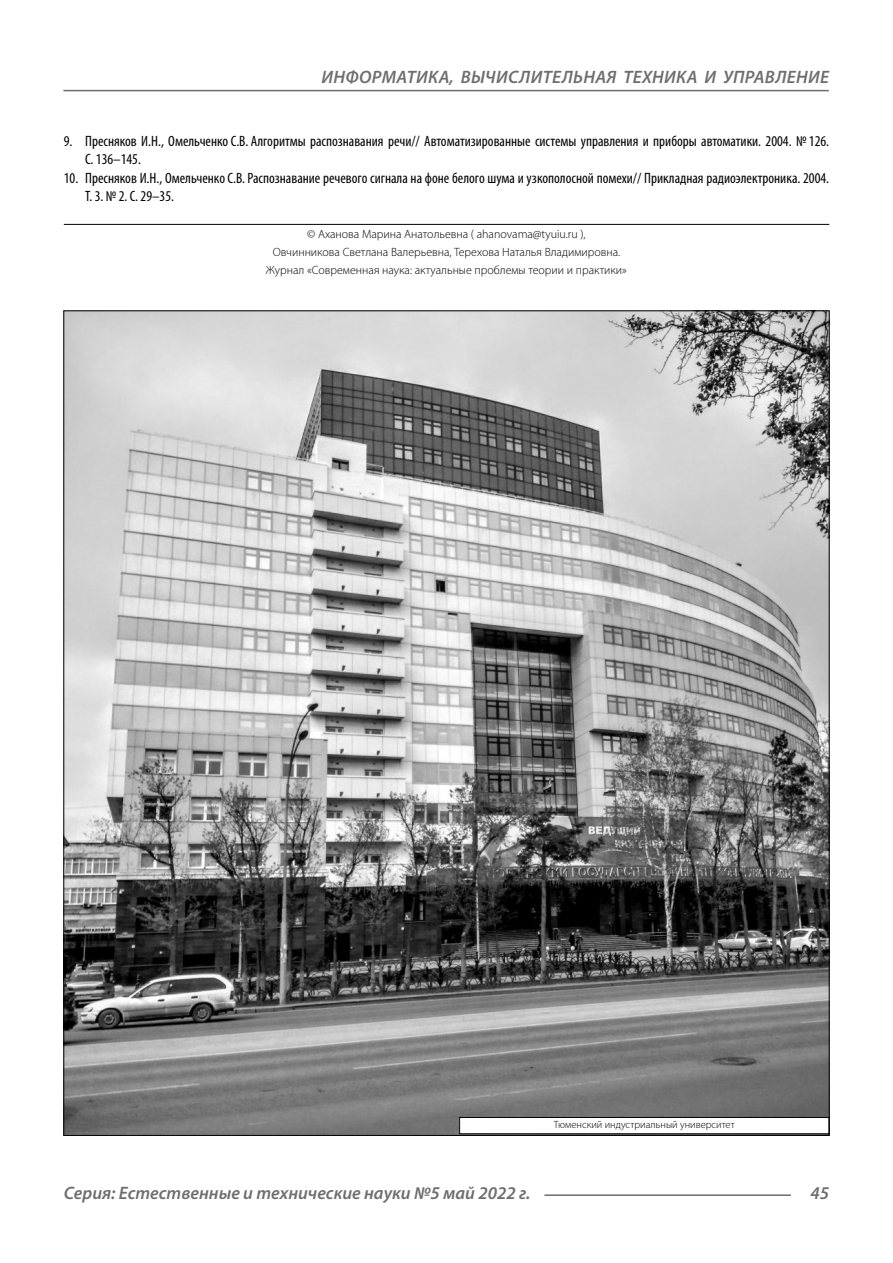
<style>
.page{position:relative;width:893px;height:1263px;background:#fff}
.page>*{position:absolute;margin:0;border:0;box-sizing:border-box;transform-origin:0 0}
.t1{font:italic 600 18px "Myriad Pro";color:#6e6e6e}
.t2{font:condensed 15px/18.3px "Myriad Pro";color:#000}
.Copy{font:300 12px/18.3px "Myriad Pro";color:#000;text-align:center}
.Author-doc{font:300 10.5px "Myriad Pro";color:#000}
</style>
<div class="page">
<hr style="left:64px;top:224px;width:765px;height:1px;background:#000">
<img style="left:65px;top:312px;width:763px;height:822px">
<div style="left:460px;top:1117px;width:369px;height:17px;background:#fff"></div>
<div style="left:459px;top:1117px;width:370px;height:17px;border:1px solid #000"></div>
<hr style="left:544px;top:1194px;width:247px;height:2px;background:#6e6e6e">
<hr style="left:63px;top:90px;width:766px;height:1px;background:#6e6e6e">
<p class="t1" style="left:321px;top:66px;width:25px">Информатика</p>
<p class="t1" style="left:450px;top:66px;width:48px">, вычислител</p>
<p class="t1" style="left:573px;top:66px;width:23px">ьная</p>
<p class="t1" style="left:623px;top:66px;width:12px">техника</p>
<p class="t1" style="left:705px;top:66px;width:31px">и управление</p>
<p class="t2" style="left:85px;top:132px;width:746px;text-indent:-21px">9. Пресняков И.Н., Омельченко С.В. Алгоритмы распознавания речи// Автоматизированные системы управления и приборы автоматики. 2004. № 126.<br>С. 136–145.</p>
<p class="t2" style="left:85px;top:168px;width:746px;text-indent:-21px">10. Пресняков И.Н., Омельченко С.В. Распознавание речевого сигнала на фоне белого шума и узкополосной помехи// Прикладная радиоэлектроника. 2004.<br>Т. 3. № 2. С. 29–35.</p>
<p class="Copy" style="left:266px;top:224px;width:363px">© Аханова Марина Анатольевна ( ahanovama@tyuiu.ru ),<br>Овчинникова Светлана Валерьевна, Терехова Наталья Владимировна.<br>Журнал «Современная наука: актуальные проблемы теории и практики»</p>
<p class="Author-doc" style="left:554px;top:1118px;width:182px">Тюменский индустриальный университет</p>
<p class="t1" style="left:64px;top:1182px;width:468px">Серия: Естественные и технические науки №5 май 2022 г.</p>
<p class="t1" style="left:810px;top:1182px;width:20px">45</p>
</div>
